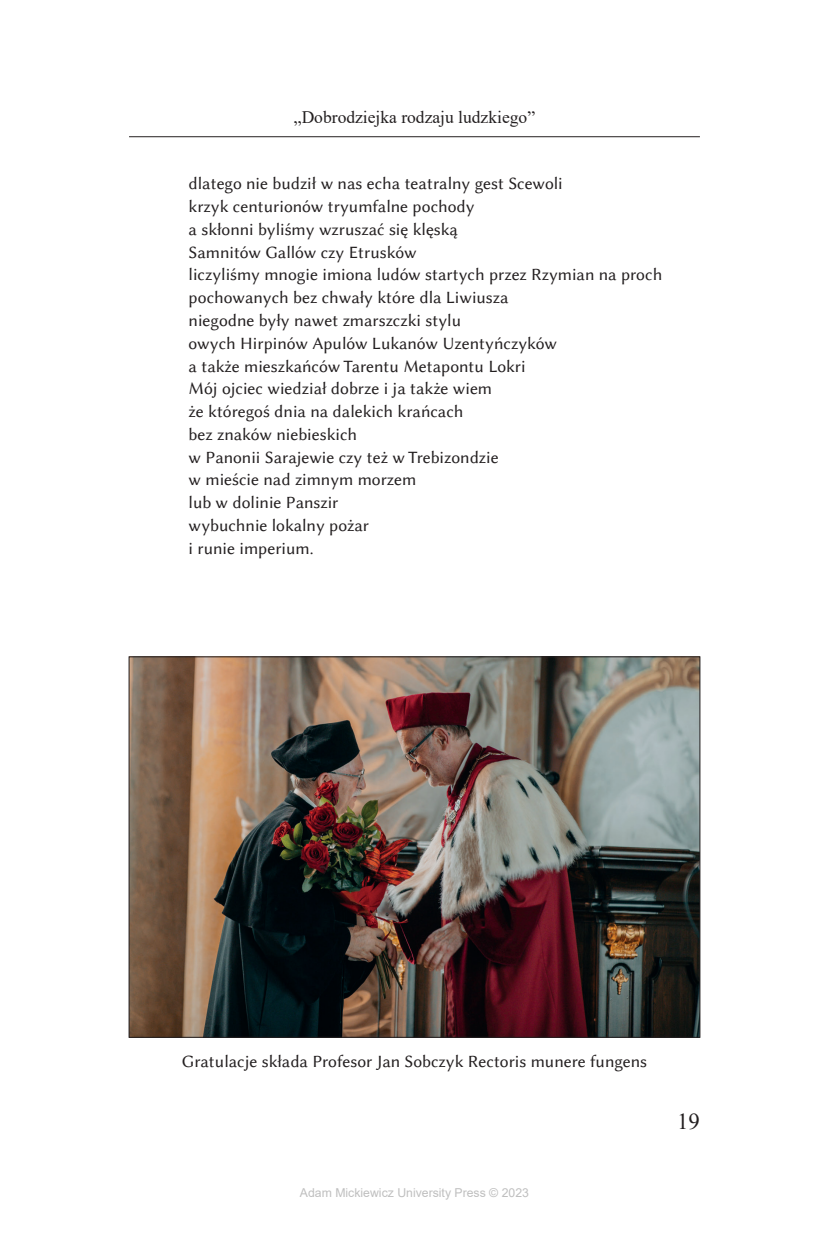
<style>
.page{position:relative;width:829px;height:1241px;background:#fff}
.page>*{position:absolute;margin:0;border:0;box-sizing:border-box;transform-origin:0 0}
.t1{font:22.75px "Times New Roman";color:#231f20}
.t2{font:17.5px/22.8px "Lin Biolinum";color:#231f20}
.t3{font:17.5px "Times New Roman";color:#231f20}
.t4{font:12.25px "Arial";color:#bfbfbf}
</style>
<div class="page">
<hr style="left:129px;top:136px;width:570px;height:1px;background:#231f20">
<img style="left:131px;top:658px;width:567px;height:377px">
<p class="t3" style="left:294px;top:104px;width:243px">„Dobrodziejka rodzaju ludzkiego”</p>
<p class="t2" style="left:189px;top:172px;width:475px">dlatego nie budził w nas echa teatralny gest Scewoli<br>krzyk centurionów tryumfalne pochody<br>a skłonni byliśmy wzruszać się klęską<br>Samnitów Gallów czy Etrusków<br>liczyliśmy mnogie imiona ludów startych przez Rzymian na proch pochowanych bez chwały które dla Liwiusza<br>niegodne były nawet zmarszczki stylu<br>owych Hirpinów Apulów Lukanów Uzentyńczyków<br>a także mieszkańców Tarentu Metapontu Lokri<br>Mój ojciec wiedział dobrze i ja także wiem<br>że któregoś dnia na dalekich krańcach<br>bez znaków niebieskich<br>w Panonii Sarajewie czy też w Trebizondzie<br>w mieście nad zimnym morzem<br>lub w dolinie Panszir<br>wybuchnie lokalny pożar<br>i runie imperium.</p>
<p class="t2" style="left:182px;top:1050px;width:467px">Gratulacje składa Profesor Jan Sobczyk Rectoris munere fungens</p>
<p class="t4" style="left:300px;top:1184px;width:230px">Adam Mickiewicz University Press © 2023</p>
<h1 class="t1" style="left:677px;top:1105px;width:24px">19</h1>
</div>
